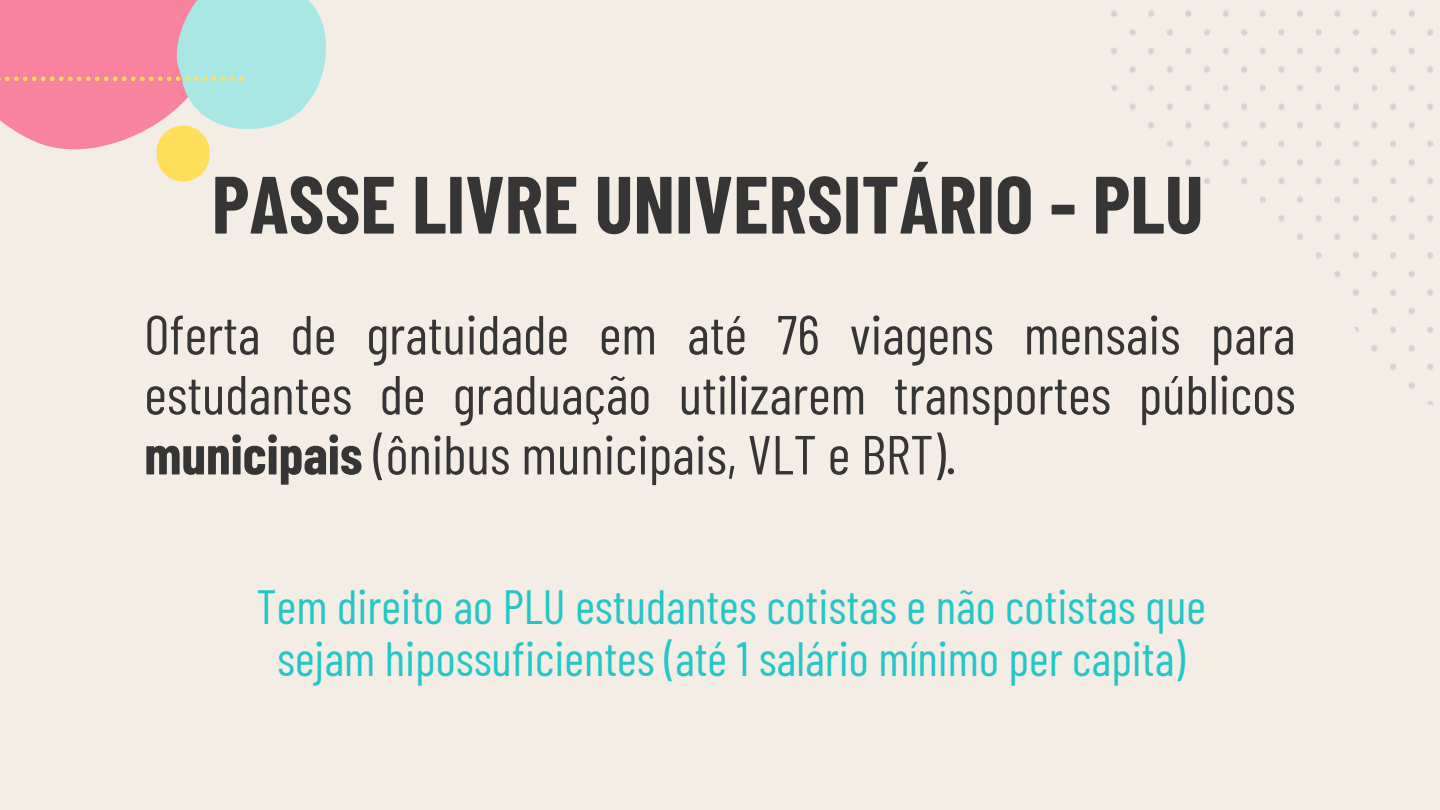
<style>
.page{position:relative;width:1440px;height:810px;background:#f4ede5}
.page>*{position:absolute;margin:0;border:0;box-sizing:border-box;transform-origin:0 0}
.t1{font:700 81px "Barlow Condensed";color:#353535}
.t2{font:55px/60px "Barlow Condensed";color:#353535;text-align:justify}
.t3{font:48px/52.5px "Barlow Condensed";color:#24c6c7;text-align:center}
.s1{font-weight:700}
</style>
<div class="page">
<svg style="left:157px;top:162px;width:52px;height:20px"></svg>
<svg style="left:0;top:0;width:326px;height:162px"></svg>
<svg style="left:1111px;top:10px;width:323px;height:396px"></svg>
<p class="t1" style="left:212px;top:153px;width:993px">PASSE LIVRE UNIVERSITÁRIO - PLU</p>
<p class="t2" style="left:144px;top:302px;width:1153px">Oferta de gratuidade em até 76 viagens mensais para estudantes de graduação utilizarem transportes públicos <span class="s1">municipais</span> (ônibus municipais, VLT e BRT).</p>
<p class="t3" style="left:257px;top:578px;width:951px">Tem direito ao PLU estudantes cotistas e não cotistas que sejam hipossuficientes (até 1 salário mínimo per capita)</p>
</div>
